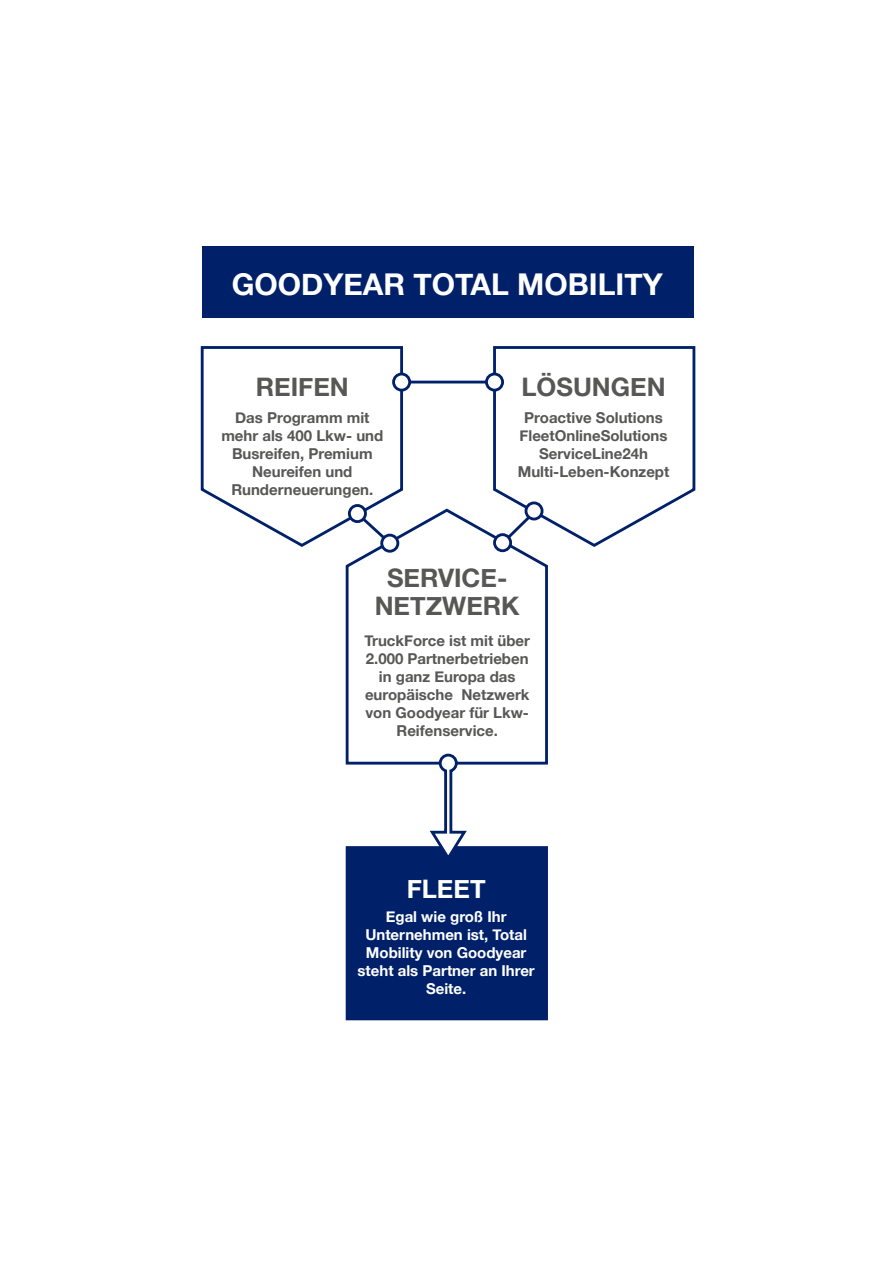
<style>
.page{position:relative;width:893px;height:1263px;background:#fff}
.page>*{position:absolute;margin:0;border:0;box-sizing:border-box;transform-origin:0 0}
.t1{font:700 30px "Helvetica Neue";color:#fff}
.t2{font:700 25.5px/28.5px "Helvetica Neue";color:#575756;text-align:center}
.t3{font:700 25.5px "Helvetica Neue";color:#fff}
.t4{font:700 15px/18px "Helvetica Neue";color:#575756;text-align:center}
.t5{font:700 15px/18px "Helvetica Neue";color:#fff;text-align:center}
</style>
<div class="page">
<div style="left:347px;top:847px;width:199px;height:172px;background:#002169"></div>
<div style="left:346px;top:846px;width:202px;height:174px;border:3px solid #002169"></div>
<div style="left:202px;top:247px;width:492px;height:71px;background:#002169"></div>
<svg style="left:345px;top:508px;width:203px;height:257px"></svg>
<hr style="left:402px;top:381px;width:92px;height:2px;background:#002169">
<svg style="left:200px;top:346px;width:204px;height:203px"></svg>
<svg style="left:492px;top:346px;width:204px;height:203px"></svg>
<div style="left:394px;top:374px;width:16px;height:16px;background:#fff;border-radius:50%"></div>
<div style="left:392px;top:373px;width:19px;height:18px;border:3px solid #002169;border-radius:50%"></div>
<div style="left:382px;top:535px;width:16px;height:16px;background:#fff;border-radius:50%"></div>
<div style="left:380px;top:534px;width:19px;height:19px;border:3px solid #002169;border-radius:50%"></div>
<div style="left:494px;top:535px;width:17px;height:16px;background:#fff;border-radius:50%"></div>
<div style="left:493px;top:533px;width:19px;height:19px;border:3px solid #002169;border-radius:50%"></div>
<div style="left:349px;top:505px;width:16px;height:17px;background:#fff;border-radius:50%"></div>
<div style="left:348px;top:504px;width:19px;height:19px;border:3px solid #002169;border-radius:50%"></div>
<div style="left:526px;top:503px;width:16px;height:16px;background:#fff;border-radius:50%"></div>
<div style="left:525px;top:501px;width:18px;height:19px;border:3px solid #002169;border-radius:50%"></div>
<div style="left:486px;top:374px;width:17px;height:16px;background:#fff;border-radius:50%"></div>
<div style="left:485px;top:373px;width:19px;height:18px;border:3px solid #002169;border-radius:50%"></div>
<svg style="left:427px;top:752px;width:42px;height:103px"></svg>
<h1 class="t1" style="left:232px;top:261px;width:433px">GOODYEAR TOTAL MOBILITY</h1>
<h2 class="t2" style="left:256px;top:373px;width:94px">REIFEN</h2>
<h2 class="t2" style="left:521px;top:373px;width:146px">LÖSUNGEN</h2>
<p class="t4" style="left:221px;top:409px;width:163px">Das Programm mit mehr als 400 Lkw- und<br>Busreifen, Premium<br>Neureifen und<br>Runderneuerungen.</p>
<p class="t4" style="left:518px;top:409px;width:153px">Proactive Solutions<br>FleetOnlineSolutions<br>ServiceLine24h<br>Multi-Leben-Konzept</p>
<h2 class="t2" style="left:375px;top:564px;width:146px">SERVICE-<br>NETZWERK</h2>
<p class="t4" style="left:364px;top:632px;width:167px">TruckForce ist mit über<br>2.000 Partnerbetrieben in ganz Europa das europäische Netzwerk von Goodyear für Lkw-<br>Reifenservice.</p>
<h2 class="t3" style="left:407px;top:869px;width:80px">FLEET</h2>
<p class="t5" style="left:358px;top:908px;width:179px">Egal wie groß Ihr<br>Unternehmen ist, Total<br>Mobility von Goodyear steht als Partner an Ihrer<br>Seite.</p>
</div>
